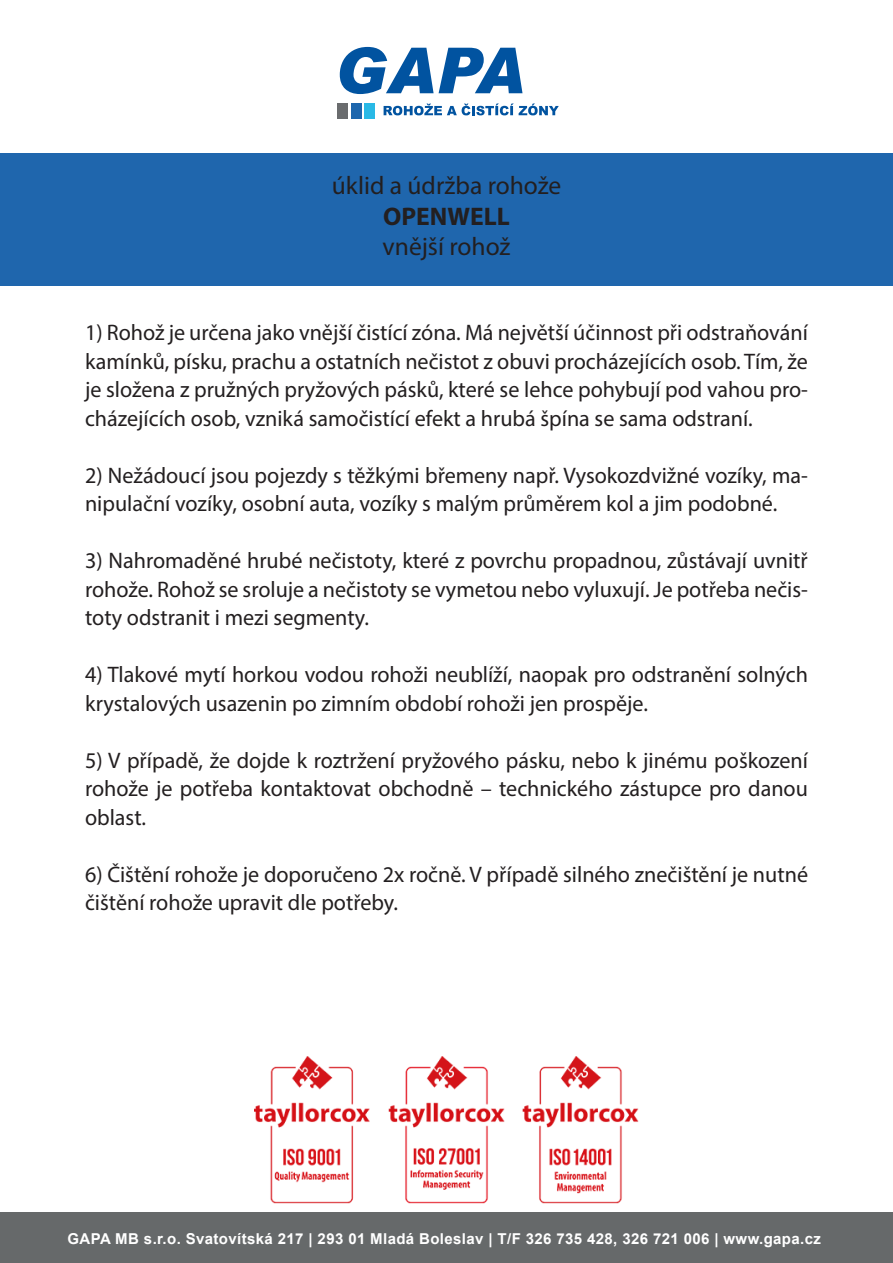
<style>
.page{position:relative;width:893px;height:1263px;background:#fff}
.page>*{position:absolute;margin:0;border:0;box-sizing:border-box;transform-origin:0 0}
.t1{font:25.5px "Myriad Pro";color:#231f20}
.t2{font:700 25.5px "Myriad Pro";color:#231f20}
.t3{font:22.5px/28.5px "Myriad Pro";color:#231f20;text-align:justify}
.t4{font:700 15px "Arial";letter-spacing:.025em;color:#fff}
</style>
<div class="page">
<div style="left:0;top:153px;width:893px;height:132px;background:#1f66ad"></div>
<svg style="left:340px;top:47px;width:182px;height:47px"></svg>
<svg style="left:384px;top:103px;width:175px;height:12px"></svg>
<div style="left:338px;top:103px;width:10px;height:16px;background:#6a6c6e"></div>
<div style="left:365px;top:103px;width:10px;height:16px;background:#29b9e6"></div>
<div style="left:351px;top:103px;width:10px;height:16px;background:#1d66ad"></div>
<div style="left:0;top:1212px;width:893px;height:51px;background:#66696a"></div>
<img style="left:255px;top:1056px;width:383px;height:148px">
<p class="t1" style="left:332px;top:170px;width:231px">úklid a údržba rohože</p>
<p class="t2" style="left:383px;top:199px;width:128px">OPENWELL</p>
<p class="t1" style="left:383px;top:231px;width:129px">vnější rohož</p>
<p class="t3" style="left:85px;top:318px;width:724px">1) Rohož je určena jako vnější čistící zóna. Má největší účinnost při odstraňování kamínků, písku, prachu a ostatních nečistot z obuvi procházejících osob. Tím, že je složena z pružných pryžových pásků, které se lehce pohybují pod vahou pro&shy;cházejících osob, vzniká samočistící efekt a hrubá špína se sama odstraní.</p>
<p class="t3" style="left:85px;top:460px;width:724px">2) Nežádoucí jsou pojezdy s těžkými břemeny např. Vysokozdvižné vozíky, ma&shy;nipulační vozíky, osobní auta, vozíky s malým průměrem kol a jim podobné.</p>
<p class="t3" style="left:85px;top:546px;width:724px">3) Nahromaděné hrubé nečistoty, které z povrchu propadnou, zůstávají uvnitř rohože. Rohož se sroluje a nečistoty se vymetou nebo vyluxují. Je potřeba nečis&shy;toty odstranit i mezi segmenty.</p>
<p class="t3" style="left:85px;top:660px;width:724px">4) Tlakové mytí horkou vodou rohoži neublíží, naopak pro odstranění solných krystalových usazenin po zimním období rohoži jen prospěje.</p>
<p class="t3" style="left:85px;top:745px;width:724px">5) V případě, že dojde k roztržení pryžového pásku, nebo k jinému poškození rohože je potřeba kontaktovat obchodně – technického zástupce pro danou oblast.</p>
<p class="t3" style="left:85px;top:859px;width:724px">6) Čištění rohože je doporučeno 2x ročně. V případě silného znečištění je nutné čištění rohože upravit dle potřeby.</p>
<p class="t4" style="left:68px;top:1228px;width:755px">GAPA MB s.r.o. Svatovítská 217 | 293 01 Mladá Boleslav | T/F 326 735 428, 326 721 006 | www.gapa.cz</p>
</div>
